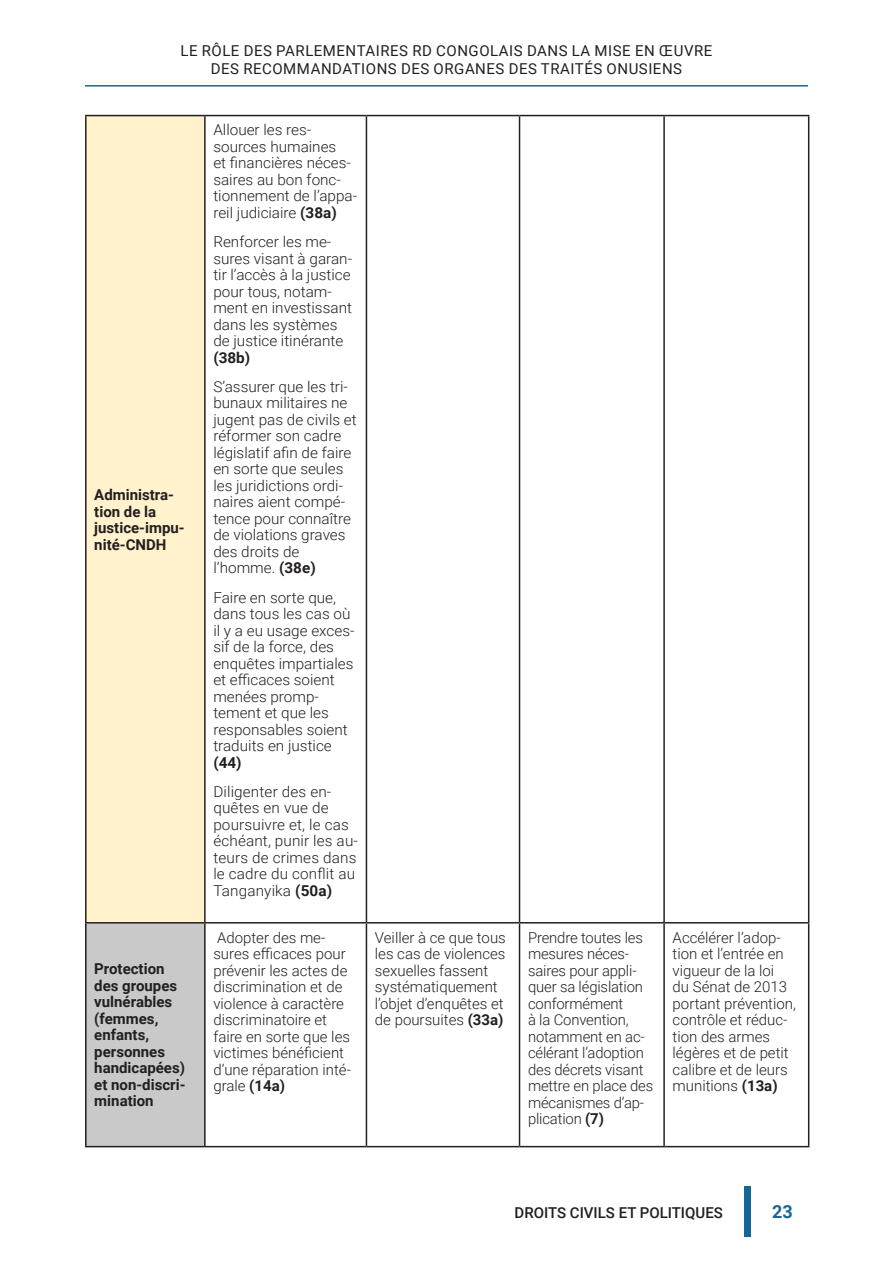
<style>
.page{position:relative;width:893px;height:1263px;background:#fff}
.page>*{position:absolute;margin:0;border:0;box-sizing:border-box;transform-origin:0 0}
.t1{font:700 18px "Roboto";color:#146796}
.List_Paragraph{font:300 15px/16.5px "Roboto";color:#231f20}
.Default{font:300 15px/16.5px "Roboto";letter-spacing:-.01em;color:#231f20}
.t2{font:700 15px/16.5px "Roboto";color:#231f20}
.t3{font:15px/18px "Roboto";letter-spacing:.035em;color:#231f20;text-align:center}
.t4{font:500 15px "Roboto";color:#231f20}
.s1{font-weight:700}
</style>
<div class="page">
<hr style="left:85px;top:85px;width:723px;height:2px;background:#146796">
<div style="left:744px;top:1186px;width:6px;height:50px;background:#146796"></div>
<div style="left:86px;top:116px;width:119px;height:807px;background:#fff2cc"></div>
<div style="left:86px;top:923px;width:119px;height:223px;background:#c9c9c9"></div>
<hr style="left:205px;top:115px;width:161px;height:1px;background:#231f20">
<hr style="left:366px;top:115px;width:153px;height:1px;background:#231f20">
<hr style="left:366px;top:116px;width:1px;height:806px;background:#231f20">
<hr style="left:519px;top:115px;width:145px;height:1px;background:#231f20">
<hr style="left:519px;top:116px;width:1px;height:806px;background:#231f20">
<hr style="left:664px;top:115px;width:145px;height:1px;background:#231f20">
<hr style="left:663px;top:116px;width:2px;height:806px;background:#231f20">
<hr style="left:808px;top:116px;width:1px;height:806px;background:#231f20">
<hr style="left:205px;top:922px;width:161px;height:1px;background:#231f20">
<hr style="left:366px;top:922px;width:153px;height:1px;background:#231f20">
<hr style="left:366px;top:923px;width:1px;height:223px;background:#231f20">
<hr style="left:519px;top:922px;width:145px;height:1px;background:#231f20">
<hr style="left:519px;top:923px;width:1px;height:223px;background:#231f20">
<hr style="left:664px;top:922px;width:145px;height:1px;background:#231f20">
<hr style="left:663px;top:923px;width:2px;height:223px;background:#231f20">
<hr style="left:808px;top:923px;width:1px;height:223px;background:#231f20">
<hr style="left:205px;top:1146px;width:161px;height:1px;background:#231f20">
<hr style="left:366px;top:1146px;width:153px;height:1px;background:#231f20">
<hr style="left:519px;top:1146px;width:145px;height:1px;background:#231f20">
<hr style="left:664px;top:1146px;width:145px;height:1px;background:#231f20">
<hr style="left:85px;top:116px;width:2px;height:806px;background:#231f20">
<hr style="left:85px;top:115px;width:120px;height:1px;background:#231f20">
<hr style="left:204px;top:116px;width:2px;height:806px;background:#231f20">
<hr style="left:85px;top:923px;width:2px;height:223px;background:#231f20">
<hr style="left:85px;top:922px;width:120px;height:1px;background:#231f20">
<hr style="left:204px;top:923px;width:2px;height:223px;background:#231f20">
<hr style="left:85px;top:1146px;width:120px;height:1px;background:#231f20">
<p class="t3" style="left:180px;top:41px;width:534px">LE RÔLE DES PARLEMENTAIRES RD CONGOLAIS DANS LA MISE EN ŒUVRE<br>DES RECOMMANDATIONS DES ORGANES DES TRAITÉS ONUSIENS</p>
<p class="t2" style="left:94px;top:486px;width:92px">Administra&shy;tion de la justice-impu&shy;nité-CNDH</p>
<p class="t2" style="left:94px;top:960px;width:93px">Protection des groupes vulnérables (femmes, enfants, personnes handicapées) et non-discri&shy;mination</p>
<p class="List_Paragraph" style="left:213px;top:121px;width:145px">Allouer les res&shy;sources humaines<br>et financières néces&shy;saires au bon fonc&shy;tionnement de l’appa&shy;reil judiciaire <span class="s1">(38a)</span></p>
<p class="List_Paragraph" style="left:213px;top:233px;width:140px">Renforcer les me&shy;sures visant à garan&shy;tir l’accès à la justice pour tous, notam&shy;ment en investissant dans les systèmes de justice itinérante <span class="s1">(38b)</span></p>
<p class="List_Paragraph" style="left:213px;top:378px;width:145px">S’assurer que les tri&shy;bunaux militaires ne jugent pas de civils et réformer son cadre législatif afin de faire en sorte que seules les juridictions ordi&shy;naires aient compé&shy;tence pour connaître de violations graves des droits de l’homme. <span class="s1">(38e)</span></p>
<p class="List_Paragraph" style="left:213px;top:588px;width:143px">Faire en sorte que, dans tous les cas où il y a eu usage exces&shy;sif de la force, des enquêtes impartiales et efficaces soient menées promp&shy;tement et que les responsables soient traduits en justice <span class="s1">(44)</span></p>
<p class="List_Paragraph" style="left:213px;top:783px;width:146px">Diligenter des en&shy;quêtes en vue de poursuivre et, le cas échéant, punir les au&shy;teurs de crimes dans le cadre du conflit au<br>Tanganyika <span class="s1">(50a)</span></p>
<p class="List_Paragraph" style="left:213px;top:928px;width:139px">Adopter des me&shy;sures efficaces pour prévenir les actes de discrimination et de violence à caractère discriminatoire et faire en sorte que les victimes bénéficient d’une réparation inté&shy;grale <span class="s1">(14a)</span></p>
<p class="List_Paragraph" style="left:375px;top:928px;width:132px">Veiller à ce que tous les cas de violences sexuelles fassent systématiquement l’objet d’enquêtes et de poursuites <span class="s1">(33a)</span></p>
<p class="Default" style="left:528px;top:928px;width:127px">Prendre toutes les mesures néces&shy;saires pour appli&shy;quer sa législation conformément<br>à la Convention, notamment en ac&shy;célérant l’adoption des décrets visant mettre en place des mécanismes d’ap&shy;plication <span class="s1">(7)</span></p>
<p class="List_Paragraph" style="left:673px;top:928px;width:125px">Accélérer l’adop&shy;tion et l’entrée en vigueur de la loi<br>du Sénat de 2013 portant prévention, contrôle et réduc&shy;tion des armes légères et de petit calibre et de leurs munitions <span class="s1">(13a)</span></p>
<p class="t4" style="left:515px;top:1202px;width:210px">DROITS CIVILS ET POLITIQUES</p>
<p class="t1" style="left:772px;top:1199px;width:22px">23</p>
</div>
